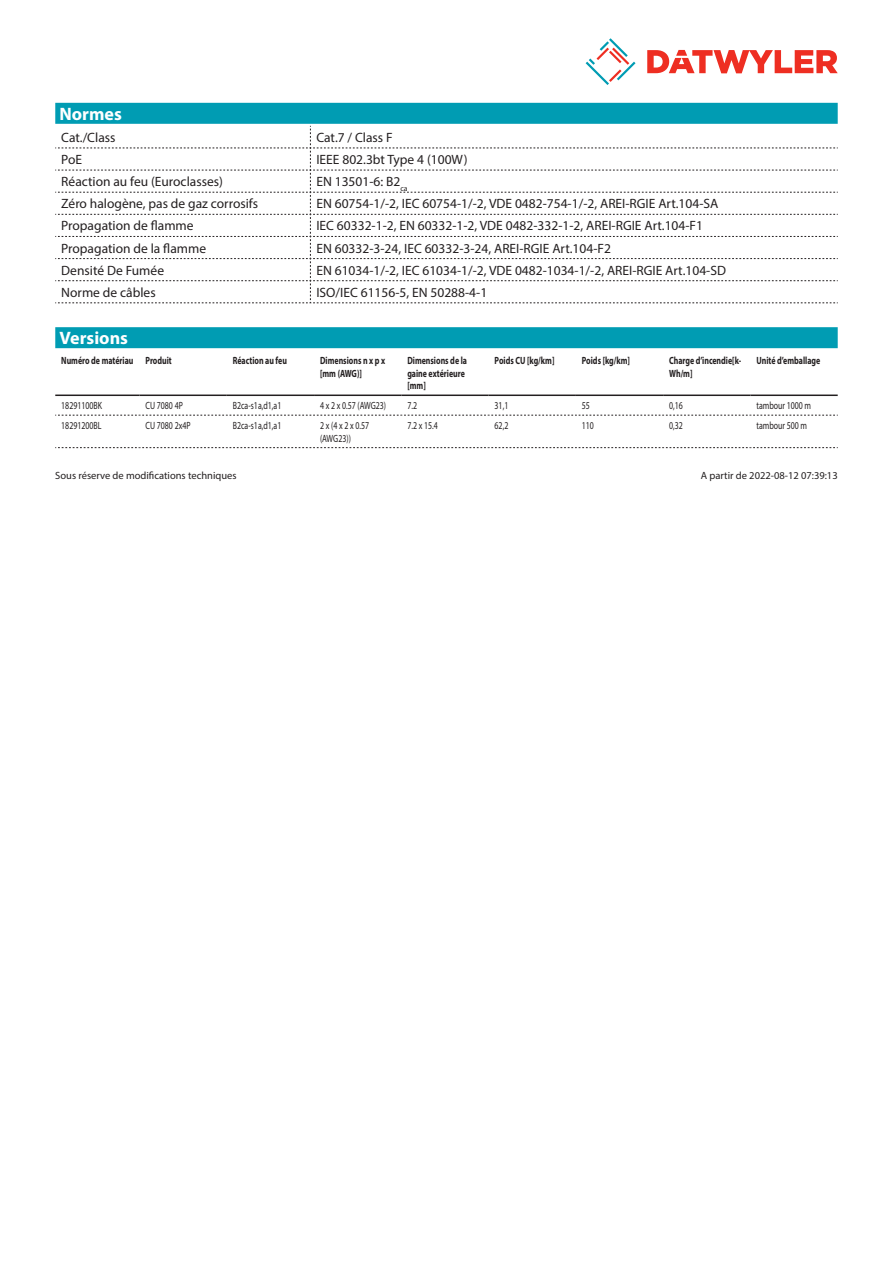
<style>
.page{position:relative;width:893px;height:1263px;background:#fff}
.page>*{position:absolute;margin:0;border:0;box-sizing:border-box;transform-origin:0 0}
.Standard_Head_Proper{font:700 18px "Myriad Pro";color:#fff}
.myriad_light_propert{font:13.5px "Myriad Pro";color:#231f20}
.myriadbold{font:700 10.5px/12.6px "Myriad Pro";color:#231f20;scale:.75 1}
.myriadlight{font:10.5px/12.6px "Myriad Pro";color:#231f20;scale:.75 1}
.Footnote{font:10.5px "Myriad Pro";color:#231f20}
</style>
<div class="page">
<svg style="left:586px;top:38px;width:49px;height:47px"></svg>
<svg style="left:647px;top:50px;width:191px;height:23px"></svg>
<div style="left:55px;top:103px;width:783px;height:21px;background:#009cb3"></div>
<svg style="left:55px;top:126px;width:783px;height:178px"></svg>
<div style="left:55px;top:327px;width:783px;height:21px;background:#009cb3"></div>
<hr style="left:55px;top:394px;width:85px;height:2px;background:#231f20">
<hr style="left:140px;top:394px;width:87px;height:2px;background:#231f20">
<hr style="left:227px;top:394px;width:87px;height:2px;background:#231f20">
<hr style="left:314px;top:394px;width:87px;height:2px;background:#231f20">
<hr style="left:401px;top:394px;width:88px;height:2px;background:#231f20">
<hr style="left:489px;top:394px;width:87px;height:2px;background:#231f20">
<hr style="left:576px;top:394px;width:87px;height:2px;background:#231f20">
<hr style="left:663px;top:394px;width:87px;height:2px;background:#231f20">
<hr style="left:750px;top:394px;width:88px;height:2px;background:#231f20">
<svg style="left:55px;top:415px;width:783px;height:1px"></svg>
<svg style="left:55px;top:447px;width:783px;height:1px"></svg>
<p class="Standard_Head_Proper" style="left:60px;top:102px;width:64px">Normes</p>
<p class="myriad_light_propert" style="left:61px;top:129px;width:56px">Cat./Class</p>
<p class="myriad_light_propert" style="left:316px;top:129px;width:78px">Cat.7 / Class F</p>
<p class="myriad_light_propert" style="left:61px;top:151px;width:22px">PoE</p>
<p class="myriad_light_propert" style="left:316px;top:151px;width:153px">IEEE 802.3bt Type 4 (100W)</p>
<p class="myriad_light_propert" style="left:61px;top:173px;width:163px">Réaction au feu (Euroclasses)</p>
<p class="myriad_light_propert" style="left:316px;top:173px;width:93px">EN 13501-6: B2<sub>ca</sub></p>
<p class="myriad_light_propert" style="left:61px;top:195px;width:198px">Zéro halogène, pas de gaz corrosifs</p>
<p class="myriad_light_propert" style="left:316px;top:195px;width:403px">EN 60754-1/-2, IEC 60754-1/-2, VDE 0482-754-1/-2, AREI-RGIE Art.104-SA</p>
<p class="myriad_light_propert" style="left:61px;top:218px;width:134px">Propagation de flamme</p>
<p class="myriad_light_propert" style="left:316px;top:218px;width:388px">IEC 60332-1-2, EN 60332-1-2, VDE 0482-332-1-2, AREI-RGIE Art.104-F1</p>
<p class="myriad_light_propert" style="left:61px;top:240px;width:146px">Propagation de la flamme</p>
<p class="myriad_light_propert" style="left:316px;top:240px;width:296px">EN 60332-3-24, IEC 60332-3-24, AREI-RGIE Art.104-F2</p>
<p class="myriad_light_propert" style="left:61px;top:262px;width:104px">Densité De Fumée</p>
<p class="myriad_light_propert" style="left:316px;top:262px;width:411px">EN 61034-1/-2, IEC 61034-1/-2, VDE 0482-1034-1/-2, AREI-RGIE Art.104-SD</p>
<p class="myriad_light_propert" style="left:61px;top:284px;width:96px">Norme de câbles</p>
<p class="myriad_light_propert" style="left:316px;top:284px;width:172px">ISO/IEC 61156-5, EN 50288-4-1</p>
<p class="Standard_Head_Proper" style="left:60px;top:326px;width:70px">Versions</p>
<p class="myriadbold" style="left:61px;top:354px;width:98px">Numéro de matériau</p>
<p class="myriadbold" style="left:146px;top:354px;width:37px">Produit</p>
<p class="myriadbold" style="left:233px;top:354px;width:74px">Réaction au feu</p>
<p class="myriadbold" style="left:320px;top:354px;width:88px">Dimensions n x p x [mm (AWG)]</p>
<p class="myriadbold" style="left:407px;top:354px;width:81px">Dimensions de la gaine extérieure [mm]</p>
<p class="myriadbold" style="left:495px;top:354px;width:81px">Poids CU [kg/km]</p>
<p class="myriadbold" style="left:582px;top:354px;width:66px">Poids [kg/km]</p>
<p class="myriadbold" style="left:669px;top:354px;width:98px">Charge d’incendie[k-<br>Wh/m]</p>
<p class="myriadbold" style="left:756px;top:354px;width:87px">Unité d’emballage</p>
<p class="myriadlight" style="left:61px;top:399px;width:56px">18291100BK</p>
<p class="myriadlight" style="left:146px;top:399px;width:51px">CU 7080 4P</p>
<p class="myriadlight" style="left:233px;top:399px;width:66px">B2ca-s1a,d1,a1</p>
<p class="myriadlight" style="left:320px;top:399px;width:90px">4 x 2 x 0.57 (AWG23)</p>
<p class="myriadlight" style="left:407px;top:399px;width:14px">7.2</p>
<p class="myriadlight" style="left:495px;top:399px;width:20px">31,1</p>
<p class="myriadlight" style="left:582px;top:399px;width:12px">55</p>
<p class="myriadlight" style="left:669px;top:399px;width:20px">0,16</p>
<p class="myriadlight" style="left:756px;top:399px;width:75px">tambour 1000 m</p>
<p class="myriadlight" style="left:61px;top:419px;width:55px">18291200BL</p>
<p class="myriadlight" style="left:146px;top:419px;width:62px">CU 7080 2x4P</p>
<p class="myriadlight" style="left:233px;top:419px;width:66px">B2ca-s1a,d1,a1</p>
<p class="myriadlight" style="left:320px;top:419px;width:67px">2 x (4 x 2 x 0.57 (AWG23))</p>
<p class="myriadlight" style="left:407px;top:419px;width:42px">7.2 x 15.4</p>
<p class="myriadlight" style="left:495px;top:419px;width:20px">62,2</p>
<p class="myriadlight" style="left:582px;top:419px;width:18px">110</p>
<p class="myriadlight" style="left:669px;top:419px;width:20px">0,32</p>
<p class="myriadlight" style="left:756px;top:419px;width:69px">tambour 500 m</p>
<p class="Footnote" style="left:55px;top:469px;width:183px">Sous réserve de modifications techniques</p>
<p class="Footnote" style="left:701px;top:469px;width:138px">A partir de 2022-08-12 07:39:13</p>
</div>
